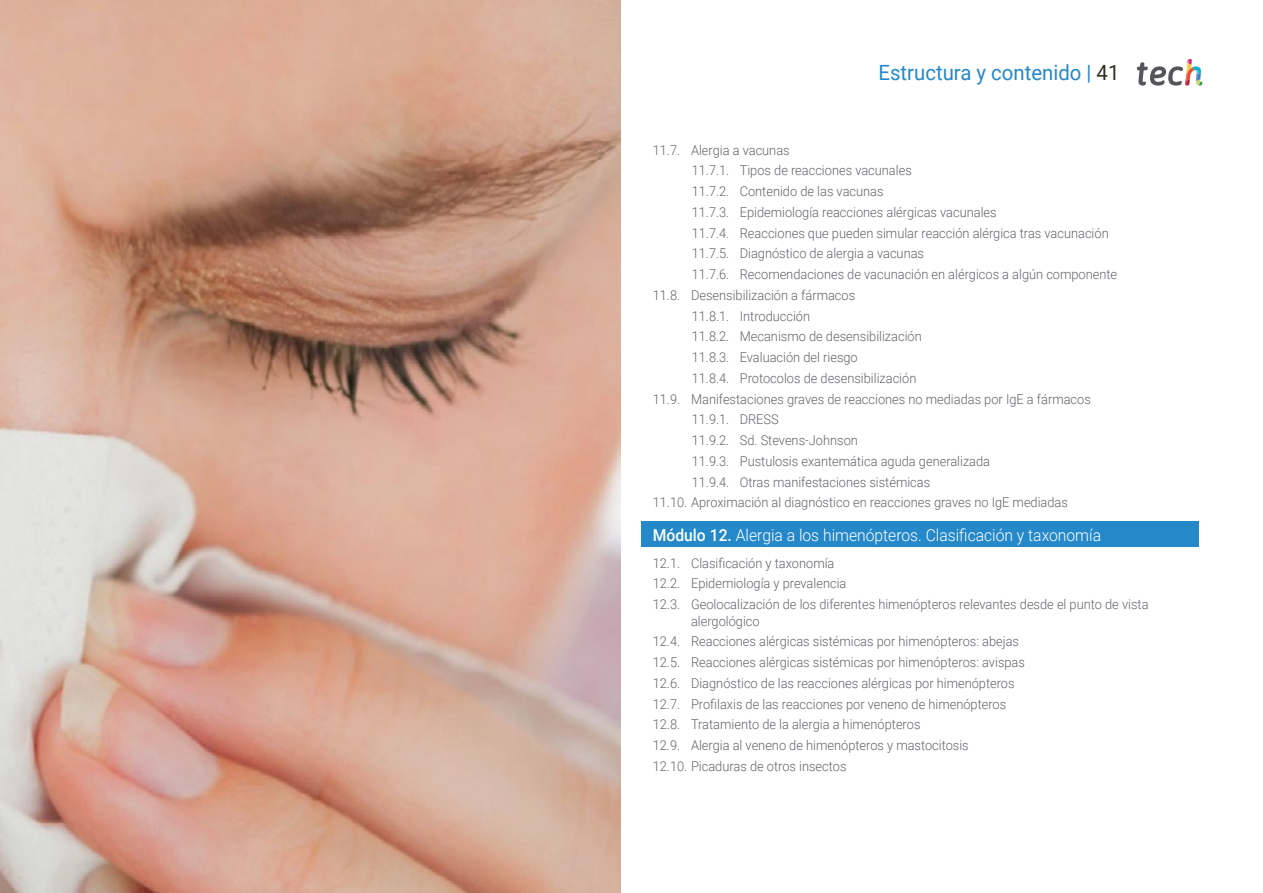
<style>
.page{position:relative;width:1263px;height:893px;background:#fff}
.page>*{position:absolute;margin:0;border:0;box-sizing:border-box;transform-origin:0 0}
.t1{font:21px "Roboto";color:#2488c9}
.t2{font:300 16.5px "Roboto";color:#fff;scale:.95 1}
.t3{font:300 13.5px/20.7px "Roboto";color:#61646a;scale:.95 1}
.s1{color:#312e20}
.s2{font-weight:500}
</style>
<div class="page">
<img style="left:0;top:0;width:621px;height:893px">
<div style="left:642px;top:522px;width:557px;height:25px;background:#2488c9"></div>
<svg style="left:1137px;top:59px;width:65px;height:27px"></svg>
<h1 class="t1" style="left:878px;top:57px;width:242px">Estructura y contenido | <span class="s1">41</span></h1>
<p class="t3" style="left:653px;top:139px;width:146px">11.7. Alergia a vacunas</p>
<p class="t3" style="left:692px;top:160px;width:233px">11.7.1. Tipos de reacciones vacunales</p>
<p class="t3" style="left:692px;top:180px;width:203px">11.7.2. Contenido de las vacunas</p>
<p class="t3" style="left:692px;top:201px;width:322px">11.7.3. Epidemiología reacciones alérgicas vacunales</p>
<p class="t3" style="left:692px;top:222px;width:440px">11.7.4. Reacciones que pueden simular reacción alérgica tras vacunación</p>
<p class="t3" style="left:692px;top:243px;width:246px">11.7.5. Diagnóstico de alergia a vacunas</p>
<p class="t3" style="left:692px;top:263px;width:449px">11.7.6. Recomendaciones de vacunación en alérgicos a algún componente</p>
<p class="t3" style="left:653px;top:284px;width:215px">11.8. Desensibilización a fármacos</p>
<p class="t3" style="left:692px;top:305px;width:126px">11.8.1. Introducción</p>
<p class="t3" style="left:692px;top:326px;width:244px">11.8.2. Mecanismo de desensibilización</p>
<p class="t3" style="left:692px;top:346px;width:176px">11.8.3. Evaluación del riesgo</p>
<p class="t3" style="left:692px;top:367px;width:238px">11.8.4. Protocolos de desensibilización</p>
<p class="t3" style="left:653px;top:388px;width:463px">11.9. Manifestaciones graves de reacciones no mediadas por IgE a fármacos</p>
<p class="t3" style="left:692px;top:409px;width:93px">11.9.1. DRESS</p>
<p class="t3" style="left:692px;top:429px;width:176px">11.9.2. Sd. Stevens-Johnson</p>
<p class="t3" style="left:692px;top:450px;width:316px">11.9.3. Pustulosis exantemática aguda generalizada</p>
<p class="t3" style="left:692px;top:471px;width:252px">11.9.4. Otras manifestaciones sistémicas</p>
<p class="t3" style="left:653px;top:492px;width:439px">11.10. Aproximación al diagnóstico en reacciones graves no IgE mediadas</p>
<p class="t2" style="left:653px;top:523px;width:473px"><span class="s2">Módulo 12.</span> Alergia a los himenópteros. Clasificación y taxonomía</p>
<p class="t3" style="left:653px;top:552px;width:523px">12.1. Clasificación y taxonomía<br>12.2. Epidemiología y prevalencia<br>12.3. Geolocalización de los diferentes himenópteros relevantes desde el punto de vista</p>
<p class="t3" style="left:653px;top:610px;width:393px;text-indent:38px">alergológico<br>12.4. Reacciones alérgicas sistémicas por himenópteros: abejas 12.5. Reacciones alérgicas sistémicas por himenópteros: avispas 12.6. Diagnóstico de las reacciones alérgicas por himenópteros 12.7. Profilaxis de las reacciones por veneno de himenópteros 12.8. Tratamiento de la alergia a himenópteros<br>12.9. Alergia al veneno de himenópteros y mastocitosis<br>12.10. Picaduras de otros insectos</p>
</div>
